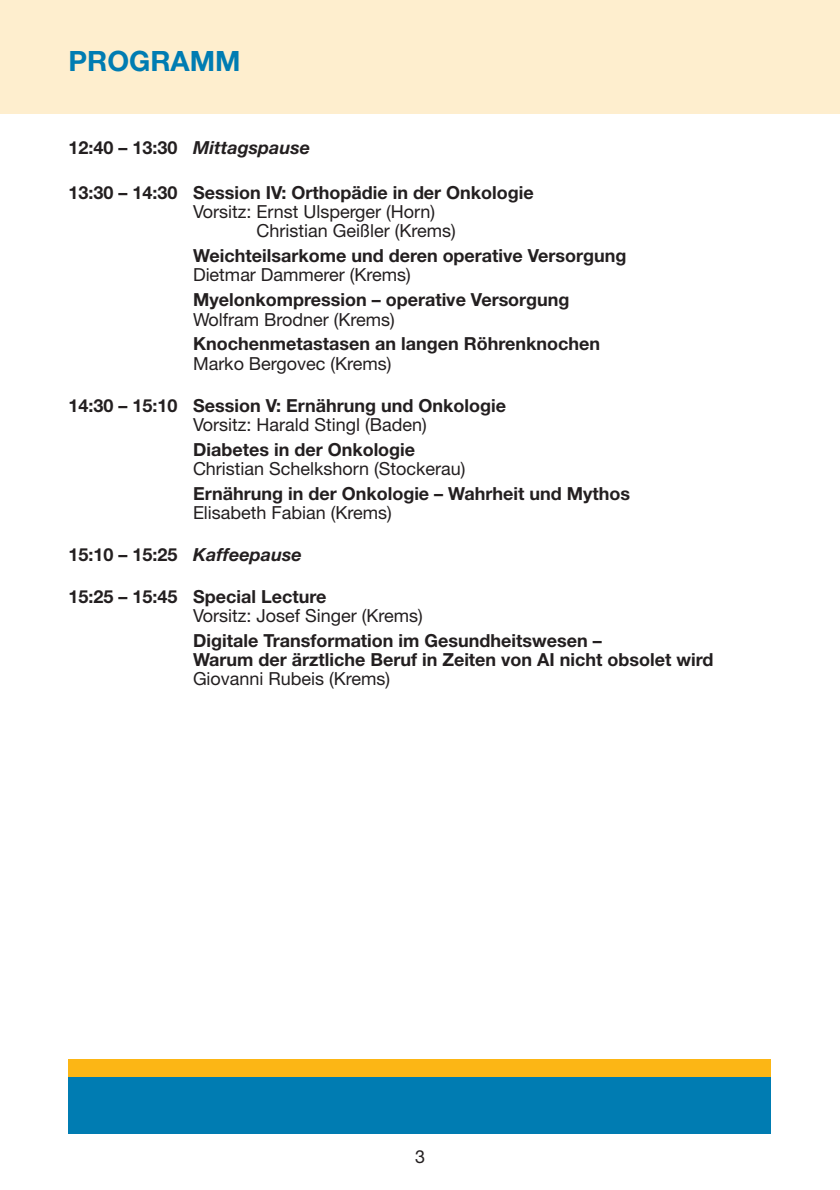
<style>
.page{position:relative;width:840px;height:1190px;background:#fff}
.page>*{position:absolute;margin:0;border:0;box-sizing:border-box;transform-origin:0 0}
.t1{font:700 28px "Helvetica Neue";color:#007cb2}
.t2{font:700 18px/19.2px "Helvetica Neue";color:#231f20}
.t3{font:18px/19.2px "Helvetica Neue";color:#231f20}
.t4{font:italic 700 18px "Helvetica Neue";color:#231f20}
.s1{font-style:normal}
.s2{font-style:italic}
</style>
<div class="page">
<div style="left:0;top:0;width:840px;height:113px;background:#feeece"></div>
<div style="left:69px;top:1060px;width:702px;height:17px;background:#fcb615"></div>
<div style="left:69px;top:1077px;width:702px;height:57px;background:#007cb2"></div>
<h1 class="t1" style="left:69px;top:51px;width:174px">PROGRAMM</h1>
<p class="t4" style="left:69px;top:141px;width:243px"><span class="s1">12:40 – 13:30</span> Mittagspause</p>
<p class="t2" style="left:69px;top:185px;width:467px">13:30 – 14:30 Session IV: Orthopädie in der Onkologie</p>
<p class="t3" style="left:257px;top:204px;width:201px;text-indent:-64px">Vorsitz: Ernst Ulsperger (Horn)<br>Christian Geißler (Krems)</p>
<p class="t2" style="left:193px;top:248px;width:435px">Weichteilsarkome und deren operative Versorgung</p>
<p class="t3" style="left:193px;top:267px;width:219px">Dietmar Dammerer (Krems)</p>
<p class="t2" style="left:193px;top:292px;width:378px">Myelonkompression – operative Versorgung</p>
<p class="t3" style="left:193px;top:311px;width:203px">Wolfram Brodner (Krems)</p>
<p class="t2" style="left:193px;top:336px;width:408px">Knochenmetastasen an langen Röhrenknochen</p>
<p class="t3" style="left:193px;top:355px;width:200px">Marko Bergovec (Krems)</p>
<p class="t2" style="left:69px;top:397px;width:439px">14:30 – 15:10 Session V: Ernährung und Onkologie</p>
<p class="t3" style="left:193px;top:416px;width:235px">Vorsitz: Harald Stingl (Baden)</p>
<p class="t2" style="left:193px;top:441px;width:224px">Diabetes in der Onkologie</p>
<p class="t3" style="left:193px;top:461px;width:274px">Christian Schelkshorn (Stockerau)</p>
<p class="t2" style="left:193px;top:485px;width:438px">Ernährung in der Onkologie – Wahrheit und Mythos</p>
<p class="t3" style="left:193px;top:505px;width:200px">Elisabeth Fabian (Krems)</p>
<p class="t2" style="left:69px;top:546px;width:235px">15:10 – 15:25 <span class="s2">Kaffeepause</span></p>
<p class="t2" style="left:69px;top:588px;width:260px">15:25 – 15:45 Special Lecture</p>
<p class="t3" style="left:193px;top:608px;width:231px">Vorsitz: Josef Singer (Krems)</p>
<p class="t2" style="left:193px;top:632px;width:522px">Digitale Transformation im Gesundheitswesen –<br>Warum der ärztliche Beruf in Zeiten von AI nicht obsolet wird</p>
<p class="t3" style="left:193px;top:671px;width:199px">Giovanni Rubeis (Krems)</p>
<p class="t3" style="left:415px;top:1149px;width:12px">3</p>
</div>
